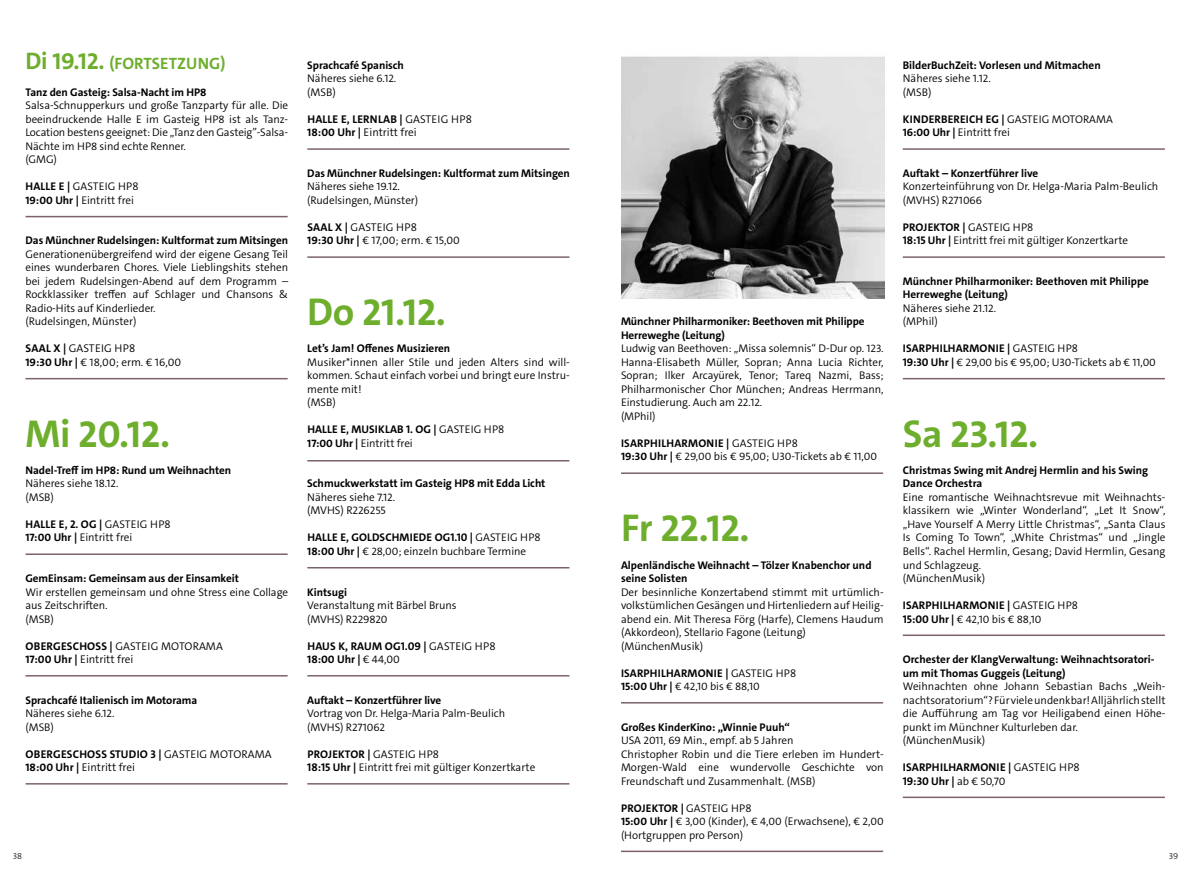
<style>
.page{position:relative;width:1191px;height:872px;background:#fff}
.page>*{position:absolute;margin:0;border:0;box-sizing:border-box;transform-origin:0 0}
.t1{font:700 39px "The Sans C5";letter-spacing:-.01em;color:#6eae2d}
.t2{font:700 16.5px "The Sans C5";letter-spacing:.005em;color:#6eae2d}
.t3{font:700 11.25px/13.5px "The Sans C5";letter-spacing:.005em;color:#000}
.t4{font:300 11.25px/13.5px "The Sans C5";color:#000}
.t5{font:300 11.1px/13.5px "The Sans C5";letter-spacing:-.005em;color:#000}
.t6{font:700 11.1px/13.5px "The Sans C5";letter-spacing:-.005em;color:#000}
.t7{font:700 11.1px/13.5px "The Sans C5";letter-spacing:.015em;color:#000}
.t8{font:300 9px "The Sans C5";color:#000}
.s1{font-size:24px}
.s2{font-weight:700}
.s3{font-weight:300}
</style>
<div class="page">
<hr style="left:26px;top:216px;width:262px;height:1px;background:#7c6368">
<hr style="left:26px;top:378px;width:262px;height:1px;background:#7c6368">
<hr style="left:26px;top:553px;width:262px;height:2px;background:#7c6368">
<hr style="left:26px;top:675px;width:262px;height:1px;background:#7c6368">
<hr style="left:26px;top:783px;width:262px;height:1px;background:#7c6368">
<hr style="left:307px;top:148px;width:262px;height:2px;background:#7c6368">
<hr style="left:307px;top:256px;width:262px;height:2px;background:#7c6368">
<hr style="left:307px;top:460px;width:262px;height:1px;background:#7c6368">
<hr style="left:307px;top:567px;width:262px;height:1px;background:#7c6368">
<hr style="left:307px;top:675px;width:262px;height:1px;background:#7c6368">
<hr style="left:307px;top:783px;width:262px;height:1px;background:#7c6368">
<img style="left:621px;top:56px;width:263px;height:242px">
<hr style="left:621px;top:472px;width:262px;height:2px;background:#7c6368">
<hr style="left:621px;top:702px;width:262px;height:1px;background:#7c6368">
<hr style="left:621px;top:850px;width:262px;height:2px;background:#7c6368">
<hr style="left:902px;top:148px;width:263px;height:2px;background:#7c6368">
<hr style="left:902px;top:256px;width:263px;height:2px;background:#7c6368">
<hr style="left:902px;top:378px;width:263px;height:1px;background:#7c6368">
<hr style="left:902px;top:634px;width:263px;height:2px;background:#7c6368">
<hr style="left:902px;top:796px;width:263px;height:2px;background:#7c6368">
<h2 class="t2" style="left:26px;top:53px;width:201px"><span class="s1">Di 19.12.</span> (FORTSETZUNG)</h2>
<p class="t6" style="left:26px;top:85px;width:183px">Tanz den Gasteig: Salsa-Nacht im HP8</p>
<p class="t5" style="left:26px;top:99px;width:264px">Salsa-Schnupperkurs und große Tanzparty für alle. Die beeindruckende Halle E im Gasteig HP8 ist als Tanz-Location bestens geeignet: Die „Tanz den Gasteig”-Salsa-Nächte im HP8 sind echte Renner.<br>(GMG)</p>
<p class="t5" style="left:26px;top:180px;width:115px"><span class="s2">HALLE E |</span> GASTEIG HP8<br><span class="s2">19:00 Uhr |</span> Eintritt frei</p>
<p class="t6" style="left:26px;top:234px;width:264px">Das Münchner Rudelsingen: Kultformat zum Mitsingen</p>
<p class="t5" style="left:26px;top:247px;width:264px">Generationenübergreifend wird der eigene Gesang Teil eines wunderbaren Chores. Viele Lieblingshits stehen bei jedem Rudelsingen-Abend auf dem Programm – Rockklassiker treffen auf Schlager und Chansons &amp; Radio-Hits auf Kinderlieder.<br>(Rudelsingen, Münster)</p>
<p class="t4" style="left:26px;top:342px;width:157px"><span class="s2">SAAL X |</span> GASTEIG HP8<br><span class="s2">19:30 Uhr |</span> € 18,00; erm. € 16,00</p>
<h1 class="t1" style="left:26px;top:409px;width:146px">Mi 20.12.</h1>
<p class="t6" style="left:26px;top:463px;width:207px">Nadel-Treff im HP8: Rund um Weihnachten</p>
<p class="t5" style="left:26px;top:477px;width:95px">Näheres siehe 18.12. (MSB)</p>
<p class="t5" style="left:26px;top:517px;width:147px"><span class="s2">HALLE E, 2. OG |</span> GASTEIG HP8<br><span class="s2">17:00 Uhr |</span> Eintritt frei</p>
<p class="t6" style="left:26px;top:571px;width:215px">GemEinsam: Gemeinsam aus der Einsamkeit</p>
<p class="t5" style="left:26px;top:585px;width:264px">Wir erstellen gemeinsam und ohne Stress eine Collage aus Zeitschriften.<br>(MSB)</p>
<p class="t4" style="left:26px;top:639px;width:199px"><span class="s2">OBERGESCHOSS |</span> GASTEIG MOTORAMA<br><span class="s2">17:00 Uhr |</span> Eintritt frei</p>
<p class="t6" style="left:26px;top:693px;width:173px">Sprachcafé Italienisch im Motorama</p>
<p class="t5" style="left:26px;top:706px;width:91px">Näheres siehe 6.12. (MSB)</p>
<p class="t3" style="left:26px;top:747px;width:248px">OBERGESCHOSS STUDIO 3 | <span class="s3">GASTEIG MOTORAMA<br></span>18:00 Uhr | <span class="s3">Eintritt frei</span></p>
<p class="t6" style="left:307px;top:58px;width:98px">Sprachcafé Spanisch</p>
<p class="t5" style="left:307px;top:72px;width:91px">Näheres siehe 6.12. (MSB)</p>
<p class="t3" style="left:307px;top:112px;width:166px">HALLE E, LERNLAB | <span class="s3">GASTEIG HP8<br></span>18:00 Uhr | <span class="s3">Eintritt frei</span></p>
<p class="t6" style="left:307px;top:166px;width:264px">Das Münchner Rudelsingen: Kultformat zum Mitsingen</p>
<p class="t5" style="left:307px;top:180px;width:112px">Näheres siehe 19.12. (Rudelsingen, Münster)</p>
<p class="t4" style="left:307px;top:220px;width:154px"><span class="s2">SAAL X |</span> GASTEIG HP8<br><span class="s2">19:30 Uhr |</span> € 17,00; erm. € 15,00</p>
<h1 class="t1" style="left:307px;top:287px;width:140px">Do 21.12.</h1>
<p class="t6" style="left:307px;top:342px;width:144px">Let’s Jam! Offenes Musizieren</p>
<p class="t5" style="left:307px;top:355px;width:264px">Musiker*innen aller Stile und jeden Alters sind will&shy;kommen. Schaut einfach vorbei und bringt eure Instru&shy;mente mit!<br>(MSB)</p>
<p class="t7" style="left:307px;top:423px;width:199px">HALLE E, MUSIKLAB 1. OG | <span class="s3">GASTEIG HP8<br></span>17:00 Uhr | <span class="s3">Eintritt frei</span></p>
<p class="t3" style="left:307px;top:477px;width:240px">Schmuckwerkstatt im Gasteig HP8 mit Edda Licht</p>
<p class="t4" style="left:307px;top:490px;width:89px">Näheres siehe 7.12. (MVHS) R226255</p>
<p class="t5" style="left:307px;top:531px;width:235px"><span class="s2">HALLE E, GOLDSCHMIEDE OG1.10 |</span> GASTEIG HP8<br><span class="s2">18:00 Uhr |</span> € 28,00; einzeln buchbare Termine</p>
<p class="t6" style="left:307px;top:585px;width:41px">Kintsugi</p>
<p class="t5" style="left:307px;top:598px;width:151px">Veranstaltung mit Bärbel Bruns (MVHS) R229820</p>
<p class="t3" style="left:307px;top:639px;width:190px">HAUS K, RAUM OG1.09 | <span class="s3">GASTEIG HP8<br></span>18:00 Uhr | <span class="s3">€ 44,00</span></p>
<p class="t6" style="left:307px;top:693px;width:135px">Auftakt – Konzertführer live</p>
<p class="t5" style="left:307px;top:706px;width:199px">Vortrag von Dr. Helga-Maria Palm-Beulich (MVHS) R271062</p>
<p class="t5" style="left:307px;top:747px;width:229px"><span class="s2">PROJEKTOR |</span> GASTEIG HP8<br><span class="s2">18:15 Uhr |</span> Eintritt frei mit gültiger Konzertkarte</p>
<p class="t6" style="left:621px;top:315px;width:245px">Münchner Philharmoniker: Beethoven mit Philippe<br>Herreweghe (Leitung)</p>
<p class="t5" style="left:621px;top:342px;width:264px">Ludwig van Beethoven: „Missa solemnis“ D-Dur op. 123.<br>Hanna-Elisabeth Müller, Sopran; Anna Lucia Richter, Sopran; Ilker Arcayürek, Tenor; Tareq Nazmi, Bass; Philharmonischer Chor München; Andreas Herrmann, Einstudierung. Auch am 22.12.<br>(MPhil)</p>
<p class="t5" style="left:621px;top:436px;width:258px"><span class="s2">ISARPHILHARMONIE |</span> GASTEIG HP8<br><span class="s2">19:30 Uhr |</span> € 29,00 bis € 95,00; U30-Tickets ab € 11,00</p>
<h1 class="t1" style="left:621px;top:503px;width:130px">Fr 22.12.</h1>
<p class="t6" style="left:621px;top:558px;width:252px">Alpenländische Weihnacht – Tölzer Knabenchor und seine Solisten</p>
<p class="t5" style="left:621px;top:585px;width:264px">Der besinnliche Konzertabend stimmt mit urtümlich&shy;volkstümlichen Gesängen und Hirtenliedern auf Heilig&shy;abend ein. Mit Theresa Förg (Harfe), Clemens Haudum (Akkordeon), Stellario Fagone (Leitung) (MünchenMusik)</p>
<p class="t7" style="left:621px;top:666px;width:177px">ISARPHILHARMONIE | <span class="s3">GASTEIG HP8<br></span>15:00 Uhr | <span class="s3">€ 42,10 bis € 88,10</span></p>
<p class="t6" style="left:621px;top:720px;width:170px">Großes KinderKino: „Winnie Puuh“</p>
<p class="t5" style="left:621px;top:733px;width:264px">USA 2011, 69 Min., empf. ab 5 Jahren<br>Christopher Robin und die Tiere erleben im Hundert-Morgen-Wald eine wundervolle Geschichte von Freundschaft und Zusammenhalt. (MSB)</p>
<p class="t5" style="left:621px;top:801px;width:264px"><span class="s2">PROJEKTOR |</span> GASTEIG HP8<br><span class="s2">15:00 Uhr |</span> € 3,00 (Kinder), € 4,00 (Erwachsene), € 2,00 (Hortgruppen pro Person)</p>
<p class="t6" style="left:902px;top:58px;width:199px">BilderBuchZeit: Vorlesen und Mitmachen</p>
<p class="t5" style="left:902px;top:72px;width:89px">Näheres siehe 1.12. (MSB)</p>
<p class="t5" style="left:902px;top:112px;width:211px"><span class="s2">KINDERBEREICH EG |</span> GASTEIG MOTORAMA<br><span class="s2">16:00 Uhr |</span> Eintritt frei</p>
<p class="t6" style="left:902px;top:166px;width:137px">Auftakt – Konzertführer live</p>
<p class="t5" style="left:902px;top:180px;width:257px">Konzerteinführung von Dr. Helga-Maria Palm-Beulich (MVHS) R271066</p>
<p class="t5" style="left:902px;top:220px;width:227px"><span class="s2">PROJEKTOR |</span> GASTEIG HP8<br><span class="s2">18:15 Uhr |</span> Eintritt frei mit gültiger Konzertkarte</p>
<p class="t6" style="left:902px;top:274px;width:248px">Münchner Philharmoniker: Beethoven mit Philippe<br>Herreweghe (Leitung)</p>
<p class="t5" style="left:902px;top:301px;width:95px">Näheres siehe 21.12. (MPhil)</p>
<p class="t5" style="left:902px;top:342px;width:255px"><span class="s2">ISARPHILHARMONIE |</span> GASTEIG HP8<br><span class="s2">19:30 Uhr |</span> € 29,00 bis € 95,00; U30-Tickets ab € 11,00</p>
<h1 class="t1" style="left:902px;top:409px;width:137px">Sa 23.12.</h1>
<p class="t6" style="left:902px;top:463px;width:247px">Christmas Swing mit Andrej Hermlin and his Swing<br>Dance Orchestra</p>
<p class="t5" style="left:902px;top:490px;width:264px">Eine romantische Weihnachtsrevue mit Weihnachts&shy;klassikern wie „Winter Wonderland“, „Let It Snow“, „Have Yourself A Merry Little Christmas“, „Santa Claus Is Coming To Town“, „White Christmas“ und „Jingle Bells“. Rachel Hermlin, Gesang; David Hermlin, Gesang und Schlagzeug.<br>(MünchenMusik)</p>
<p class="t7" style="left:902px;top:598px;width:177px">ISARPHILHARMONIE | <span class="s3">GASTEIG HP8<br></span>15:00 Uhr | <span class="s3">€ 42,10 bis € 88,10</span></p>
<p class="t6" style="left:902px;top:652px;width:253px">Orchester der KlangVerwaltung: Weihnachtsoratori&shy;um mit Thomas Guggeis (Leitung)</p>
<p class="t5" style="left:902px;top:679px;width:264px">Weihnachten ohne Johann Sebastian Bachs „Weih&shy;nachtsoratorium“? Für viele undenkbar! Alljährlich stellt die Aufführung am Tag vor Heiligabend einen Höhe&shy;punkt im Münchner Kulturleben dar.<br>(MünchenMusik)</p>
<p class="t3" style="left:902px;top:760px;width:178px">ISARPHILHARMONIE | <span class="s3">GASTEIG HP8<br></span>19:30 Uhr | <span class="s3">ab € 50,70</span></p>
<p class="t8" style="left:13px;top:850px;width:11px">38</p>
<p class="t8" style="left:1168px;top:850px;width:11px">39</p>
</div>
